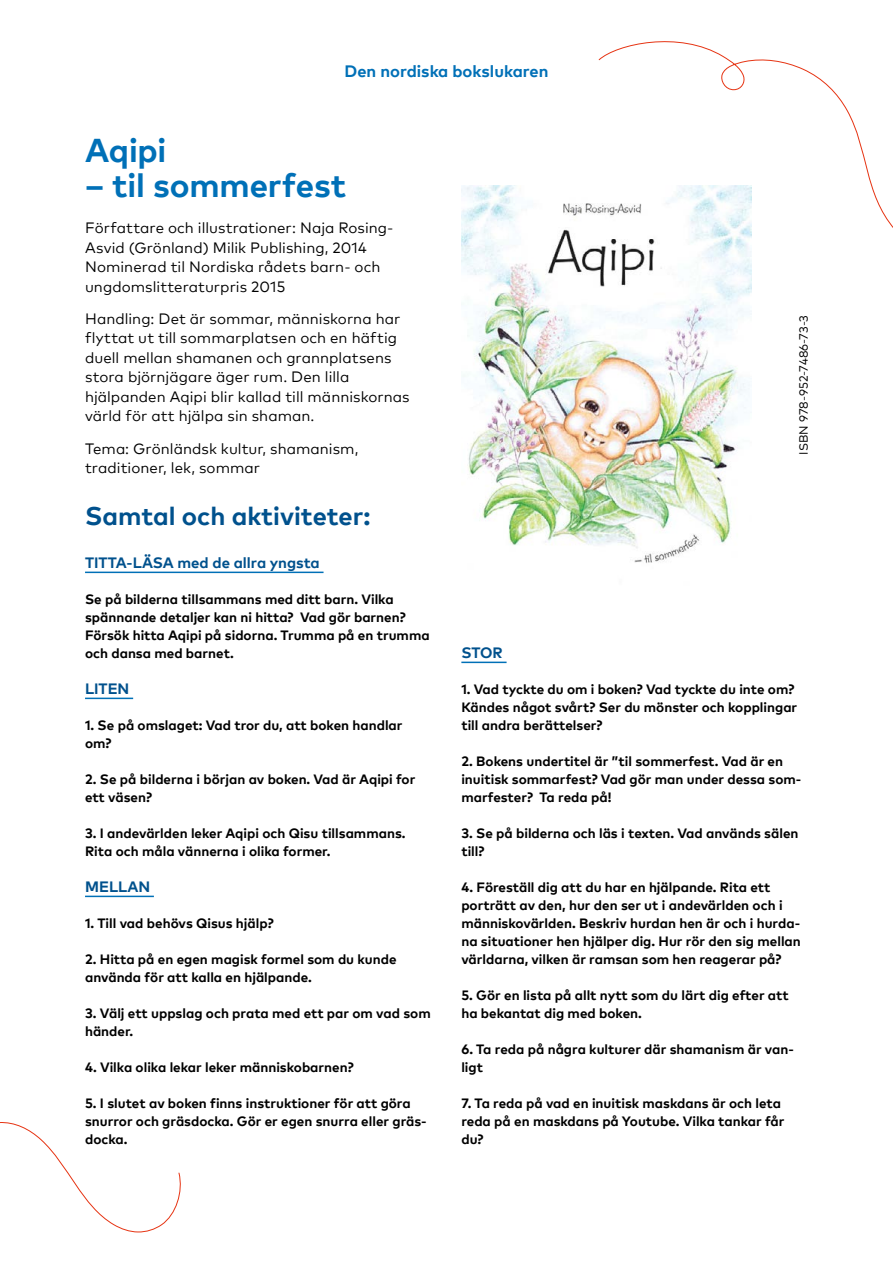
<style>
.page{position:relative;width:893px;height:1263px;background:#fff}
.page>*{position:absolute;margin:0;border:0;box-sizing:border-box;transform-origin:0 0}
.t1{font:700 33px "Mark Pro";letter-spacing:-.005em;color:#0070b7}
.t2{font:700 25.5px "Mark Pro";color:#00518d}
.Header_txt{font:700 16.5px "Mark Pro";color:#0070b7}
.P_10{font:15px/19.5px "Mark Pro";letter-spacing:.005em;color:#000}
.P_10_space{font:15px/19.5px "Mark Pro";letter-spacing:.005em;color:#000}
.Alleviivattu_väliots{font:700 15px "Mark Pro";color:#00518d}
.P_9_12_bold_space{font:700 13.5px/18px "Mark Pro";color:#000}
.ISBN{font:12px "Mark Pro";color:#000}
</style>
<div class="page">
<hr style="left:85px;top:572px;width:239px;height:1px;background:#0070b7">
<hr style="left:85px;top:698px;width:48px;height:1px;background:#0070b7">
<hr style="left:85px;top:896px;width:69px;height:1px;background:#0070b7">
<hr style="left:461px;top:662px;width:46px;height:1px;background:#0070b7">
<svg style="left:598px;top:41px;width:295px;height:216px"></svg>
<img style="left:462px;top:185px;width:289px;height:378px">
<svg style="left:0;top:1122px;width:181px;height:110px"></svg>
<p class="Header_txt" style="left:345px;top:58px;width:205px">Den nordiska bokslukaren</p>
<h1 class="t1" style="left:85px;top:125px;width:83px">Aqipi</h1>
<h1 class="t1" style="left:85px;top:160px;width:263px">– til sommerfest</h1>
<p class="P_10_space" style="left:85px;top:217px;width:310px">Författare och illustrationer: Naja Rosing-<br>Asvid (Grönland) Milik Publishing, 2014</p>
<p class="P_10" style="left:85px;top:256px;width:297px">Nominerad til Nordiska rådets barn- och ungdomslitteraturpris 2015</p>
<p class="P_10" style="left:85px;top:308px;width:326px">Handling: Det är sommar, människorna har flyttat ut till sommarplatsen och en häftig duell mellan shamanen och grannplatsens stora björnjägare äger rum. Den lilla hjälpanden Aqipi blir kallad till människornas värld för att hjälpa sin shaman.</p>
<p class="P_10" style="left:85px;top:437px;width:275px">Tema: Grönländsk kultur, shamanism, traditioner, lek, sommar</p>
<h2 class="t2" style="left:85px;top:496px;width:287px">Samtal och aktiviteter:</h2>
<p class="Alleviivattu_väliots" style="left:85px;top:551px;width:236px">TITTA-LÄSA med de allra yngsta</p>
<p class="P_9_12_bold_space" style="left:85px;top:589px;width:346px">Se på bilderna tillsammans med ditt barn. Vilka spännande detaljer kan ni hitta? Vad gör barnen?<br>Försök hitta Aqipi på sidorna. Trumma på en trumma och dansa med barnet.</p>
<p class="Alleviivattu_väliots" style="left:85px;top:677px;width:46px">LITEN</p>
<p class="P_9_12_bold_space" style="left:85px;top:715px;width:319px">1. Se på omslaget: Vad tror du, att boken handlar om?</p>
<p class="P_9_12_bold_space" style="left:85px;top:769px;width:332px">2. Se på bilderna i början av boken. Vad är Aqipi for ett väsen?</p>
<p class="P_9_12_bold_space" style="left:85px;top:823px;width:322px">3. I andevärlden leker Aqipi och Qisu tillsammans.<br>Rita och måla vännerna i olika former.</p>
<p class="Alleviivattu_väliots" style="left:85px;top:875px;width:67px">MELLAN</p>
<p class="P_9_12_bold_space" style="left:85px;top:913px;width:190px">1. Till vad behövs Qisus hjälp?</p>
<p class="P_9_12_bold_space" style="left:85px;top:949px;width:313px">2. Hitta på en egen magisk formel som du kunde använda för att kalla en hjälpande.</p>
<p class="P_9_12_bold_space" style="left:85px;top:1003px;width:347px">3. Välj ett uppslag och prata med ett par om vad som händer.</p>
<p class="P_9_12_bold_space" style="left:85px;top:1057px;width:270px">4. Vilka olika lekar leker människobarnen?</p>
<p class="P_9_12_bold_space" style="left:85px;top:1093px;width:343px">5. I slutet av boken finns instruktioner för att göra snurror och gräsdocka. Gör er egen snurra eller gräs&shy;docka.</p>
<p class="ISBN" style="left:795px;top:454px;width:141px;rotate:-90deg">ISBN 978-952-7486-73-3</p>
<p class="Alleviivattu_väliots" style="left:461px;top:641px;width:43px">STOR</p>
<p class="P_9_12_bold_space" style="left:461px;top:679px;width:337px">1. Vad tyckte du om i boken? Vad tyckte du inte om?<br>Kändes något svårt? Ser du mönster och kopplingar till andra berättelser?</p>
<p class="P_9_12_bold_space" style="left:461px;top:751px;width:341px">2. Bokens undertitel är ”til sommerfest. Vad är en inuitisk sommarfest? Vad gör man under dessa som&shy;marfester? Ta reda på!</p>
<p class="P_9_12_bold_space" style="left:461px;top:823px;width:339px">3. Se på bilderna och läs i texten. Vad används sälen till?</p>
<p class="P_9_12_bold_space" style="left:461px;top:877px;width:341px">4. Föreställ dig att du har en hjälpande. Rita ett porträtt av den, hur den ser ut i andevärlden och i människovärlden. Beskriv hurdan hen är och i hurda&shy;na situationer hen hjälper dig. Hur rör den sig mellan världarna, vilken är ramsan som hen reagerar på?</p>
<p class="P_9_12_bold_space" style="left:461px;top:985px;width:329px">5. Gör en lista på allt nytt som du lärt dig efter att ha bekantat dig med boken.</p>
<p class="P_9_12_bold_space" style="left:461px;top:1039px;width:334px">6. Ta reda på några kulturer där shamanism är van&shy;ligt</p>
<p class="P_9_12_bold_space" style="left:461px;top:1093px;width:325px">7. Ta reda på vad en inuitisk maskdans är och leta reda på en maskdans på Youtube. Vilka tankar får du?</p>
</div>
